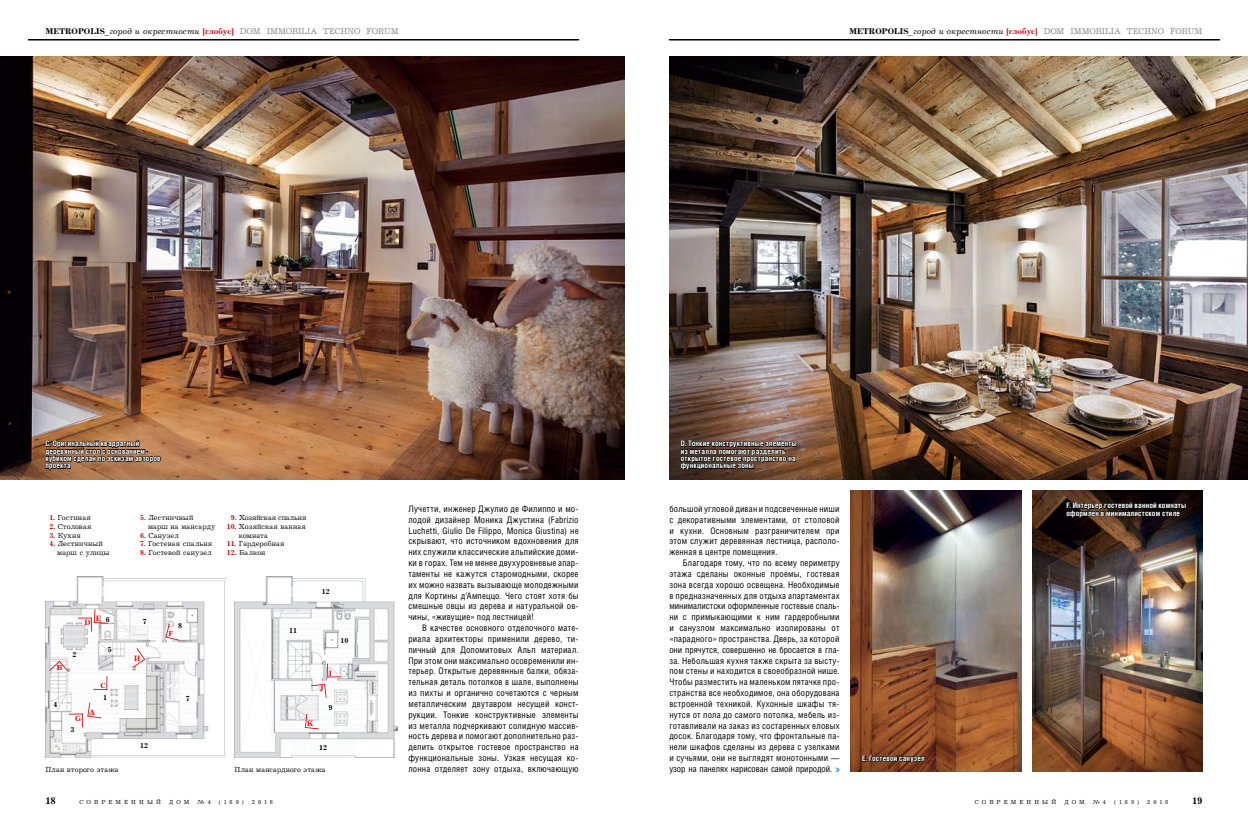
<style>
.page{position:relative;width:1248px;height:823px;background:#fff}
.page>*{position:absolute;margin:0;border:0;box-sizing:border-box;transform-origin:0 0}
.t1{font:700 10px "Journal CTT";color:#000}
.t2{font:9px/10.8px "Helios Cond";letter-spacing:.02em;color:#000;text-align:justify}
.t3{font:8.5px "Journal CTT";letter-spacing:.01em;color:#817f84}
.t4{font:700 7.9px "Journal CTT";color:#e60004;scale:.96 1}
.t5{font:700 7.7px "Journal CTT";color:#e60004}
.t6{font:700 7.6px/7.4px "Helios Cond";letter-spacing:.02em;color:#fff}
.t7{font:7.5px/8.6px "Journal CTT";letter-spacing:.015em;color:#000}
.t8{font:700 7.5px "Journal CTT";letter-spacing:-.01em;color:#000}
.t9{font:7.5px "Journal CTT";letter-spacing:-.01em;color:#000}
.t10{font:7.5px "Journal CTT";letter-spacing:-.005em;color:#000}
.t11{font:700 7.5px "Journal CTT";color:#e60004}
.t12{font:6px "Journal CTT";letter-spacing:.5em;color:#000}
.s1{font-weight:700;color:#000}
.s2{font-style:italic;color:#000}
.s3{font-weight:700;color:#d1000c}
.s4{font-weight:700;color:#ce0006}
</style>
<div class="page">
<hr style="left:28px;top:40px;width:550px;height:1px;background:#000">
<hr style="left:669px;top:40px;width:550px;height:1px;background:#000">
<img style="left:0;top:57px;width:624px;height:422px">
<img style="left:45px;top:576px;width:182px;height:180px">
<img style="left:234px;top:576px;width:163px;height:180px">
<svg style="left:165px;top:623px;width:14px;height:17px"></svg>
<svg style="left:133px;top:647px;width:12px;height:20px"></svg>
<svg style="left:69px;top:702px;width:32px;height:25px"></svg>
<svg style="left:93px;top:675px;width:14px;height:14px"></svg>
<svg style="left:78px;top:608px;width:30px;height:23px"></svg>
<svg style="left:49px;top:660px;width:20px;height:11px"></svg>
<svg style="left:305px;top:713px;width:14px;height:15px"></svg>
<svg style="left:311px;top:683px;width:15px;height:14px"></svg>
<svg style="left:327px;top:663px;width:14px;height:14px"></svg>
<svg style="left:44px;top:438px;width:117px;height:34px"></svg>
<img style="left:669px;top:57px;width:578px;height:422px">
<img style="left:850px;top:490px;width:170px;height:281px">
<img style="left:1032px;top:490px;width:170px;height:281px">
<svg style="left:680px;top:434px;width:117px;height:45px"></svg>
<svg style="left:861px;top:753px;width:64px;height:18px"></svg>
<svg style="left:1065px;top:496px;width:121px;height:23px"></svg>
<svg style="left:835px;top:767px;width:4px;height:4px"></svg>
<p class="t3" style="left:45px;top:26px;width:355px"><span class="s1">METROPOLIS</span><span class="s2">_город и окрестности</span> <span class="s3">[глобус]</span> DOM IMMOBILIA TECHNO FORUM</p>
<p class="t3" style="left:849px;top:26px;width:355px"><span class="s1">METROPOLIS</span><span class="s2">_город и окрестности</span> <span class="s3">[глобус]</span> DOM IMMOBILIA TECHNO FORUM</p>
<p class="t6" style="left:45px;top:439px;width:117px">C. Оригинальный квадратный деревянный стол с основанием&shy;кубиком сделан по эскизам авторов проекта</p>
<p class="t7" style="left:49px;top:513px;width:43px"><span class="s4">1.</span> Гостиная</p>
<p class="t7" style="left:49px;top:522px;width:44px"><span class="s4">2.</span> Столовая</p>
<p class="t7" style="left:49px;top:531px;width:33px"><span class="s4">3.</span> Кухня</p>
<p class="t7" style="left:57px;top:539px;width:54px;text-indent:-8px"><span class="s4">4.</span> Лестничный марш с улицы</p>
<p class="t7" style="left:148px;top:513px;width:69px;text-indent:-8px"><span class="s4">5.</span> Лестничный<br>марш на мансарду</p>
<p class="t7" style="left:140px;top:531px;width:40px"><span class="s4">6.</span> Санузел</p>
<p class="t7" style="left:140px;top:539px;width:74px"><span class="s4">7.</span> Гостевая спальня</p>
<p class="t7" style="left:140px;top:548px;width:73px"><span class="s4">8.</span> Гостевой санузел</p>
<p class="t9" style="left:231px;top:513px;width:77px"><span class="s4">9.</span> Хозяйская спальня</p>
<p class="t7" style="left:239px;top:522px;width:68px;text-indent:-12px"><span class="s4">10.</span> Хозяйская ванная комната</p>
<p class="t10" style="left:227px;top:539px;width:59px"><span class="s4">11.</span> Гардеробная</p>
<p class="t7" style="left:227px;top:548px;width:40px"><span class="s4">12.</span> Балкон</p>
<p class="t11" style="left:57px;top:663px;width:7px">B</p>
<p class="t8" style="left:53px;top:699px;width:6px">4</p>
<p class="t4" style="left:96px;top:614px;width:7px">E</p>
<p class="t8" style="left:106px;top:614px;width:6px">6</p>
<p class="t4" style="left:84px;top:617px;width:8px">D</p>
<p class="t8" style="left:72px;top:649px;width:6px">2</p>
<p class="t8" style="left:108px;top:644px;width:6px">5</p>
<p class="t5" style="left:100px;top:681px;width:7px">C</p>
<p class="t8" style="left:103px;top:692px;width:6px">1</p>
<p class="t4" style="left:75px;top:713px;width:8px">G</p>
<p class="t8" style="left:71px;top:725px;width:6px">3</p>
<p class="t5" style="left:89px;top:707px;width:7px">A</p>
<p class="t7" style="left:45px;top:765px;width:75px">План второго этажа</p>
<p class="t8" style="left:143px;top:617px;width:6px">7</p>
<p class="t4" style="left:134px;top:653px;width:8px">H</p>
<p class="t8" style="left:140px;top:741px;width:10px">12</p>
<p class="t8" style="left:178px;top:621px;width:6px">8</p>
<p class="t11" style="left:168px;top:629px;width:6px">F</p>
<p class="t8" style="left:186px;top:693px;width:6px">7</p>
<p class="t8" style="left:322px;top:587px;width:10px">12</p>
<p class="t8" style="left:289px;top:626px;width:9px">11</p>
<p class="t8" style="left:340px;top:636px;width:9px">10</p>
<p class="t4" style="left:329px;top:668px;width:5px">I</p>
<p class="t8" style="left:328px;top:702px;width:6px">9</p>
<p class="t4" style="left:319px;top:684px;width:6px">J</p>
<p class="t4" style="left:307px;top:719px;width:8px">K</p>
<p class="t8" style="left:319px;top:742px;width:10px">12</p>
<p class="t7" style="left:234px;top:765px;width:93px">План мансардного этажа</p>
<p class="t1" style="left:45px;top:795px;width:12px">18</p>
<p class="t12" style="left:79px;top:798px;width:83px">СОВРЕМЕННЫЙ</p>
<p class="t12" style="left:169px;top:798px;width:22px">ДОМ</p>
<p class="t12" style="left:197px;top:798px;width:15px">¹ 4</p>
<p class="t12" style="left:219px;top:798px;width:26px">(169)</p>
<p class="t12" style="left:252px;top:798px;width:23px">2016</p>
<p class="t2" style="left:408px;top:502px;width:172px">Лучетти, инженер Джулио де Филиппо и мо&shy;лодой дизайнер Моника Джустина (Fabrizio Luchetti, Giulio De Filippo, Monica Giustina) не скрывают, что источником вдохновения для них служили классические альпийские доми&shy;ки в горах. Тем не менее двухуровневые апар&shy;таменты не кажутся старомодными, скорее их можно назвать вызывающе молодежными для Кортины д’Ампеццо. Чего стоят хотя бы смешные овцы из дерева и натуральной ов&shy;чины, «живущие» под лестницей!</p>
<p class="t2" style="left:408px;top:622px;width:172px;text-indent:14px">В качестве основного отделочного мате&shy;риала архитекторы применили дерево, ти&shy;пичный для Доломитовых Альп материал.<br>При этом они максимально осовременили ин&shy;терьер. Открытые деревянные балки, обяза&shy;тельная деталь потолков в шале, выполнены из пихты и органично сочетаются с черным металлическим двутавром несущей конст&shy;рукции. Тонкие конструктивные элементы из металла подчеркивают солидную массив&shy;ность дерева и помогают дополнительно раз&shy;делить открытое гостевое пространство на функциональные зоны. Узкая несущая ко&shy;лонна отделяет зону отдыха, включающую</p>
<p class="t6" style="left:680px;top:439px;width:118px">D. Тонкие конструктивные элементы из металла помогают разделить открытое гостевое пространство на функциональные зоны</p>
<p class="t2" style="left:669px;top:502px;width:172px">большой угловой диван и подсвеченные ниши с декоративными элементами, от столовой и кухни. Основным разграничителем при этом служит деревянная лестница, располо&shy;женная в центре помещения.</p>
<p class="t2" style="left:669px;top:557px;width:172px;text-align:left;text-indent:14px">Благодаря тому, что по всему периметру этажа сделаны оконные проемы, гостевая зона всегда хорошо освещена. Необходимые в предназначенных для отдыха апартаментах минималистски оформленные гостевые спаль&shy;ни с примыкающими к ним гардеробными и санузлом максимально изолированы от «парадного» пространства. Дверь, за которой они прячутся, совершенно не бросается в гла&shy;за. Небольшая кухня также скрыта за высту&shy;пом стены и находится в своеобразной нише.<br>Чтобы разместить на маленьком пятачке про&shy;странства все необходимое, она оборудована встроенной техникой. Кухонные шкафы тя&shy;нутся от пола до самого потолка, мебель из&shy;готавливали на заказ из состаренных еловых досок. Благодаря тому, что фронтальные па&shy;нели шкафов сделаны из дерева с узелками и сучьями, они не выглядят монотонными — узор на панелях нарисован самой природой.</p>
<p class="t6" style="left:862px;top:754px;width:64px">E. Гостевой санузел</p>
<p class="t6" style="left:1066px;top:501px;width:121px">F. Интерьер гостевой ванной комнаты оформлен в минималистском стиле</p>
<p class="t12" style="left:974px;top:798px;width:83px">СОВРЕМЕННЫЙ</p>
<p class="t12" style="left:1064px;top:798px;width:22px">ДОМ</p>
<p class="t12" style="left:1092px;top:798px;width:15px">¹ 4</p>
<p class="t12" style="left:1114px;top:798px;width:26px">(169)</p>
<p class="t12" style="left:1146px;top:798px;width:23px">2016</p>
<p class="t1" style="left:1191px;top:795px;width:12px">19</p>
</div>
